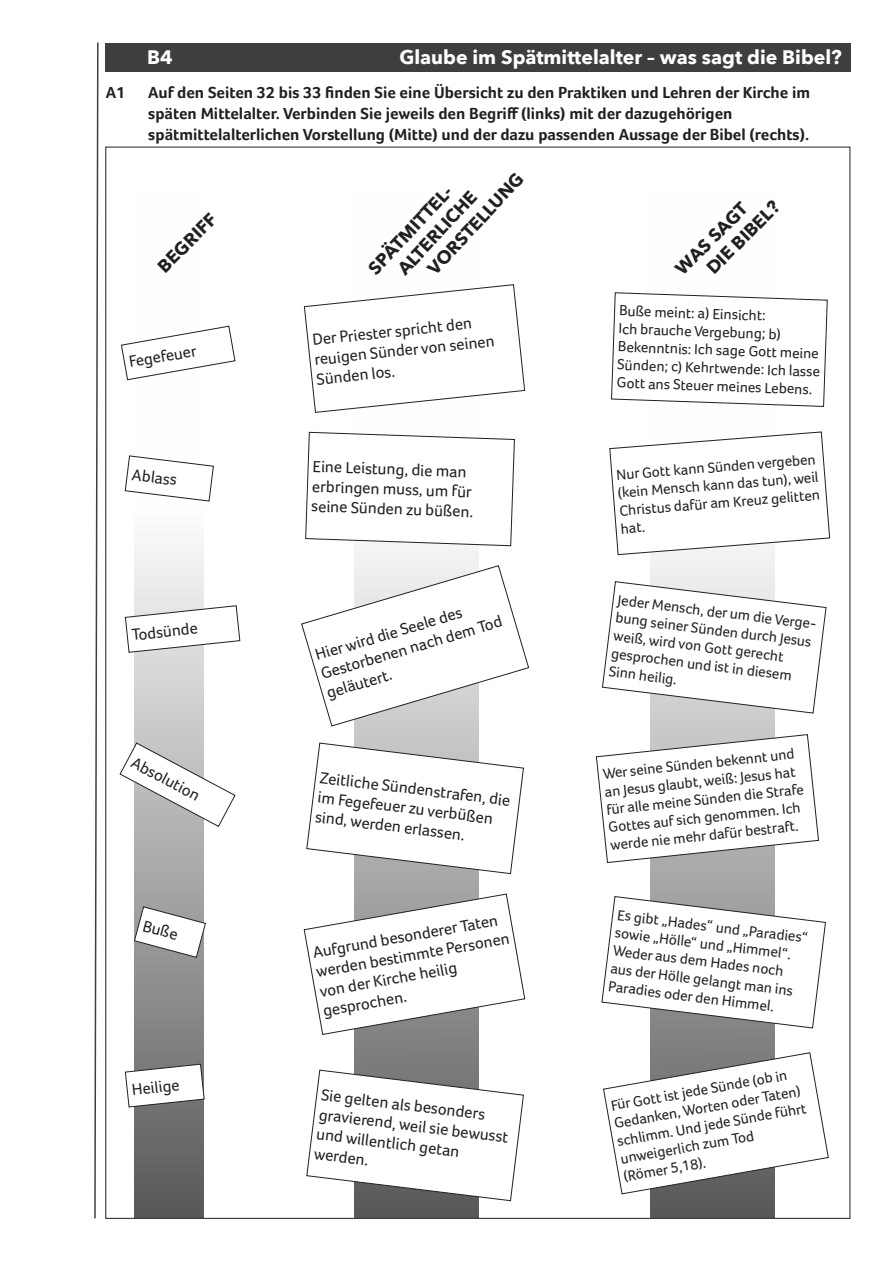
<style>
.page{position:relative;width:893px;height:1263px;background:#fff}
.page>*{position:absolute;margin:0;border:0;box-sizing:border-box;transform-origin:0 0}
.t1{font:700 19.5px "Avenir Next";color:#fff}
.t2{font:700 18px/21.6px "Avenir Next";color:#231f20}
.t3{font:16.5px/19.8px "Foco";color:#231f20}
.t4{font:700 16.5px/21px "Foco";color:#231f20}
.t5{font:15px/18px "Foco";color:#231f20}
</style>
<div class="page">
<svg style="left:94px;top:42px;width:5px;height:1177px"></svg>
<div style="left:105px;top:43px;width:745px;height:28px;background:#3e3e3f"></div>
<svg style="left:650px;top:555px;width:124px;height:662px;background:#a6a7a8"></svg>
<svg style="left:354px;top:547px;width:124px;height:670px"></svg>
<svg style="left:134px;top:547px;width:70px;height:670px;background:#a0a1a2"></svg>
<svg style="left:121px;top:325px;width:115px;height:56px"></svg>
<svg style="left:124px;top:455px;width:90px;height:47px"></svg>
<svg style="left:125px;top:605px;width:116px;height:48px"></svg>
<svg style="left:119px;top:742px;width:117px;height:85px"></svg>
<svg style="left:134px;top:906px;width:72px;height:52px"></svg>
<svg style="left:304px;top:284px;width:221px;height:129px"></svg>
<svg style="left:305px;top:432px;width:210px;height:114px"></svg>
<svg style="left:301px;top:565px;width:228px;height:162px"></svg>
<svg style="left:306px;top:742px;width:218px;height:132px"></svg>
<svg style="left:306px;top:1069px;width:218px;height:132px"></svg>
<svg style="left:611px;top:292px;width:217px;height:115px"></svg>
<svg style="left:609px;top:431px;width:221px;height:124px"></svg>
<svg style="left:602px;top:581px;width:225px;height:133px"></svg>
<svg style="left:596px;top:734px;width:223px;height:129px"></svg>
<svg style="left:601px;top:896px;width:225px;height:133px"></svg>
<svg style="left:125px;top:1063px;width:80px;height:45px"></svg>
<svg style="left:303px;top:893px;width:223px;height:142px"></svg>
<svg style="left:603px;top:1052px;width:226px;height:143px"></svg>
<h1 class="t1" style="left:147px;top:40px;width:27px">B4</h1>
<h1 class="t1" style="left:399px;top:40px;width:444px">Glaube im Spätmittelalter – was sagt die Bibel?</h1>
<p class="t4" style="left:106px;top:82px;width:21px">A1</p>
<p class="t4" style="left:148px;top:82px;width:663px">Auf den Seiten 32 bis 33 finden Sie eine Übersicht zu den Praktiken und Lehren der Kirche im späten Mittelalter. Verbinden Sie jeweils den Begriff (links) mit der dazugehörigen spätmittelalterlichen Vorstellung (Mitte) und der dazu passenden Aussage der Bibel (rechts).</p>
<p class="t2" style="left:153px;top:261px;width:77px;rotate:-45deg">BEGRIFF</p>
<p class="t3" style="left:127px;top:352px;width:70px;rotate:-10deg">Fegefeuer</p>
<p class="t3" style="left:133px;top:464px;width:47px;rotate:7deg">Ablass</p>
<p class="t3" style="left:131px;top:625px;width:68px;rotate:-6deg">Todsünde</p>
<p class="t3" style="left:137px;top:752px;width:77px;rotate:28deg">Absolution</p>
<p class="t3" style="left:146px;top:916px;width:37px;rotate:15deg">Buße</p>
<p class="t3" style="left:131px;top:1079px;width:49px;rotate:-6deg">Heilige</p>
<p class="t2" style="left:423px;top:264px;width:132px;rotate:-47deg">VORSTELLUNG</p>
<p class="t2" style="left:364px;top:264px;width:118px;rotate:-47deg">SPÄTMITTEL-</p>
<p class="t2" style="left:393px;top:264px;width:108px;rotate:-47deg">ALTERLICHE</p>
<p class="t3" style="left:311px;top:330px;width:182px;rotate:-6deg">Der Priester spricht den reuigen Sünder von seinen<br>Sünden los.</p>
<p class="t3" style="left:313px;top:456px;width:164px;rotate:2deg">Eine Leistung, die man erbringen muss, um für seine Sünden zu büßen.</p>
<p class="t3" style="left:313px;top:646px;width:190px;rotate:-17deg">Hier wird die Seele des<br>Gestorbenen nach dem Tod geläutert.</p>
<p class="t3" style="left:321px;top:767px;width:193px;rotate:7deg">Zeitliche Sündenstrafen, die im Fegefeuer zu verbüßen sind, werden erlassen.</p>
<p class="t3" style="left:311px;top:942px;width:197px;rotate:-10deg">Aufgrund besonderer Taten werden bestimmte Personen von der Kirche heilig gesprochen.</p>
<p class="t3" style="left:323px;top:1084px;width:192px;rotate:7deg">Sie gelten als besonders gravierend, weil sie bewusst und willentlich getan werden.</p>
<p class="t2" style="left:686px;top:248px;width:96px;text-indent:-23px;rotate:-45deg">WAS SAGT<br>DIE BIBEL?</p>
<p class="t5" style="left:620px;top:301px;width:204px;rotate:2deg">Buße meint: a) Einsicht:<br>Ich brauche Vergebung; b)<br>Bekenntnis: Ich sage Gott meine<br>Sünden; c) Kehrtwende: Ich lasse<br>Gott ans Steuer meines Lebens.</p>
<p class="t5" style="left:615px;top:467px;width:203px;text-align:justify;rotate:-5deg">Nur Gott kann Sünden vergeben (kein Mensch kann das tun), weil Christus dafür am Kreuz gelitten hat.</p>
<p class="t5" style="left:619px;top:590px;width:203px;rotate:7deg">Jeder Mensch, der um die Verge&shy;bung seiner Sünden durch Jesus weiß, wird von Gott gerecht gesprochen und ist in diesem<br>Sinn heilig.</p>
<p class="t5" style="left:602px;top:765px;width:200px;rotate:-6deg">Wer seine Sünden bekennt und an Jesus glaubt, weiß: Jesus hat für alle meine Sünden die Strafe<br>Gottes auf sich genommen. Ich werde nie mehr dafür bestraft.</p>
<p class="t5" style="left:618px;top:905px;width:194px;rotate:7deg">Es gibt „Hades“ und „Paradies“ sowie „Hölle“ und „Himmel“.<br>Weder aus dem Hades noch aus der Hölle gelangt man ins<br>Paradies oder den Himmel.</p>
<p class="t5" style="left:610px;top:1096px;width:193px;rotate:-10deg">Für Gott ist jede Sünde (ob in<br>Gedanken, Worten oder Taten) schlimm. Und jede Sünde führt unweigerlich zum Tod<br>(Römer 5,18).</p>
</div>
